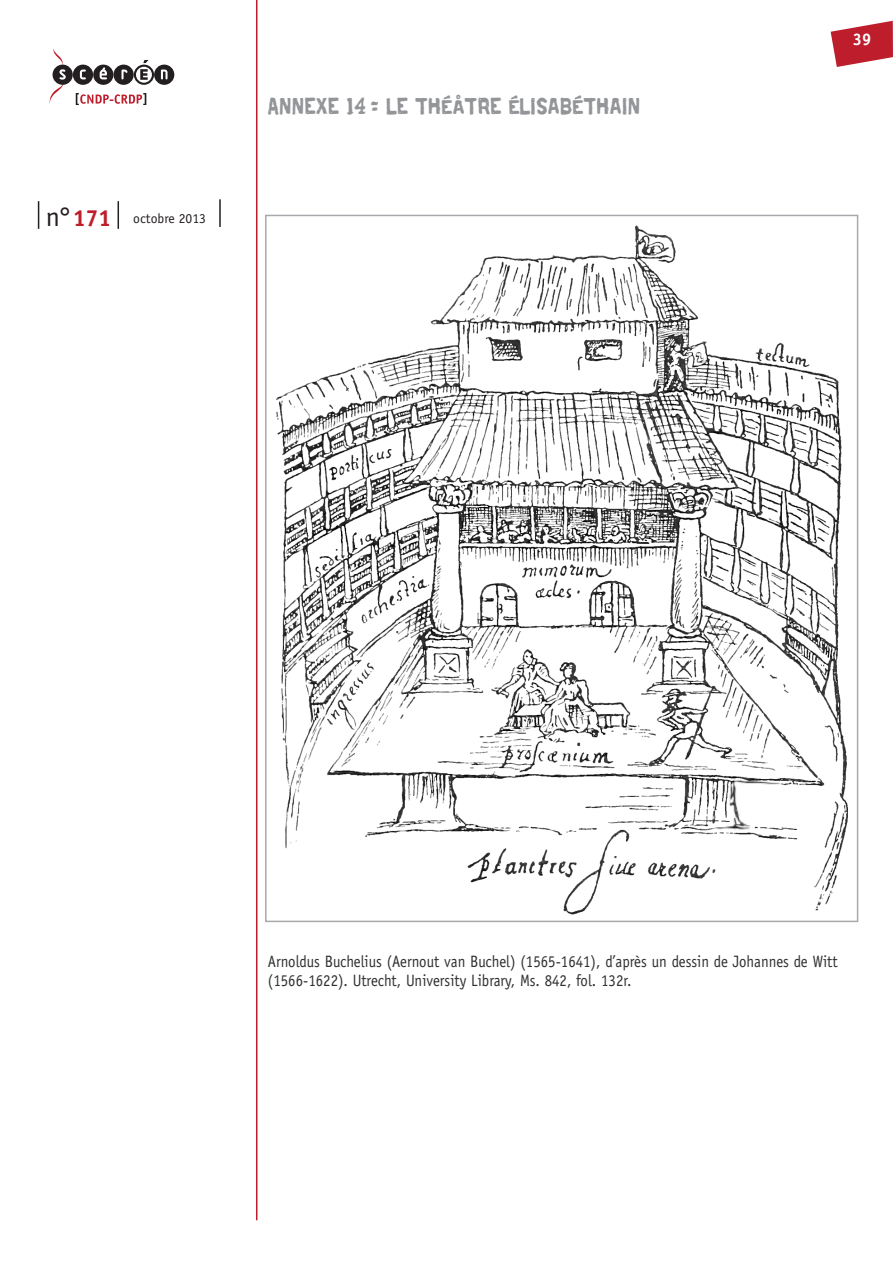
<style>
.page{position:relative;width:893px;height:1263px;background:#fff}
.page>*{position:absolute;margin:0;border:0;box-sizing:border-box;transform-origin:0 0}
.t1{font:21px "Repent";letter-spacing:.01em;color:#939598;scale:.8 1}
.t2{font:700 16.8px "Officina Sans Std";color:#fff}
.t3{font:16.5px/19.5px "Officina Sans Std";color:#312f30;scale:.9 1}
.t4{font:13.65px "Officina Sans Std";color:#231f20}
.s1{font-size:27.3px}
.s2{font-weight:700;font-size:23.4px;color:#be1d2c}
</style>
<div class="page">
<svg style="left:831px;top:21px;width:62px;height:46px"></svg>
<hr style="left:256px;top:0;width:1px;height:1220px;background:#be1d2c">
<hr style="left:219px;top:199px;width:2px;height:28px;background:#231f20">
<svg style="left:38px;top:201px;width:1px;height:28px"></svg>
<svg style="left:118px;top:201px;width:1px;height:28px"></svg>
<svg style="left:49px;top:48px;width:125px;height:56px"></svg>
<img style="left:276px;top:225px;width:572px;height:690px">
<p class="t4" style="left:46px;top:210px;width:162px"><span class="s1">n°</span> <span class="s2">171</span> octobre 2013</p>
<p class="t1" style="left:268px;top:94px;width:467px">ANNEXE 14 : LE THÉÂTRE ÉLISABÉTHAIN</p>
<p class="t2" style="left:853px;top:29px;width:20px">39</p>
<p class="t3" style="left:268px;top:951px;width:635px">Arnoldus Buchelius (Aernout van Buchel) (1565-1641), d’après un dessin de Johannes de Witt (1566-1622). Utrecht, University Library, Ms. 842, fol. 132r.</p>
</div>
